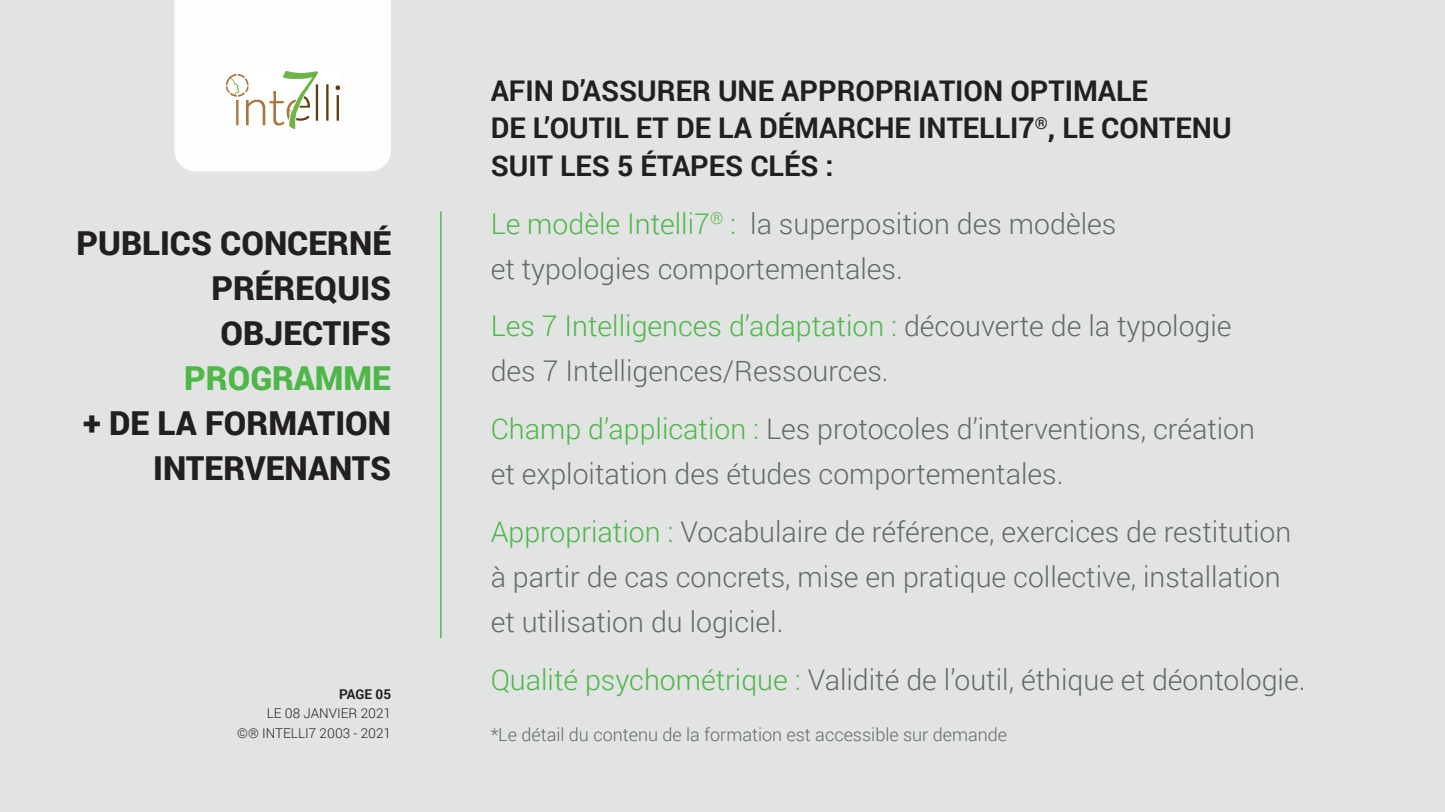
<style>
.page{position:relative;width:1445px;height:812px;background:#fff}
.page>*{position:absolute;margin:0;border:0;box-sizing:border-box;transform-origin:0 0}
.t1{font:900 33px/45px "Roboto";color:#231f20;text-align:justify}
.t2{font:900 33px "Roboto";color:#4db748}
.t3{font:300 28.5px/45px "Roboto";color:#656969}
.t4{font:700 28.5px/37.5px "Roboto";color:#231f20}
.t5{font:300 18px "Roboto";color:#656969}
.t6{font:300 13.5px/19.5px "Roboto";color:#231f20;text-align:right}
.t7{font:700 13.5px "Roboto";color:#231f20}
.s1{color:#4db748}
</style>
<div class="page">
<div style="left:0;top:0;width:1444px;height:812px;background:#e2e3e3"></div>
<div style="left:174px;top:0;width:217px;height:171px;background:#fdfdfd"></div>
<img style="left:226px;top:72px;width:113px;height:57px">
<hr style="left:440px;top:211px;width:1px;height:427px;background:#4db748">
<p class="t1" style="left:211px;top:219px;width:181px;text-indent:-135px">PUBLICS CONCERNÉ PRÉREQUIS OBJECTIFS</p>
<p class="t2" style="left:184px;top:355px;width:208px">PROGRAMME</p>
<p class="t1" style="left:83px;top:399px;width:309px;text-align:right">+ DE LA FORMATION<br>INTERVENANTS</p>
<p class="t7" style="left:339px;top:684px;width:53px">PAGE 05</p>
<p class="t6" style="left:237px;top:703px;width:155px">LE 08 JANVIER 2021<br>©® INTELLI7 2003 - 2021</p>
<p class="t4" style="left:490px;top:71px;width:742px">AFIN D’ASSURER UNE APPROPRIATION OPTIMALE<br>DE L’OUTIL ET DE LA DÉMARCHE INTELLI7<sup>®</sup>, LE CONTENU<br>SUIT LES 5 ÉTAPES CLÉS :</p>
<p class="t3" style="left:490px;top:200px;width:627px"><span class="s1">Le modèle Intelli7</span><sup>®</sup> <span class="s1">:</span> la superposition des modèles et typologies comportementales.</p>
<p class="t3" style="left:490px;top:303px;width:742px"><span class="s1">Les 7 Intelligences d’adaptation :</span> découverte de la typologie des 7 Intelligences/Ressources.</p>
<p class="t3" style="left:490px;top:405px;width:766px"><span class="s1">Champ d’application :</span> Les protocoles d’interventions, création et exploitation des études comportementales.</p>
<p class="t3" style="left:490px;top:508px;width:802px"><span class="s1">Appropriation :</span> Vocabulaire de référence, exercices de restitution à partir de cas concrets, mise en pratique collective, installation et utilisation du logiciel.</p>
<p class="t3" style="left:490px;top:656px;width:816px"><span class="s1">Qualité psychométrique :</span> Validité de l’outil, éthique et déontologie.</p>
<p class="t5" style="left:490px;top:722px;width:518px">*Le détail du contenu de la formation est accessible sur demande</p>
</div>
